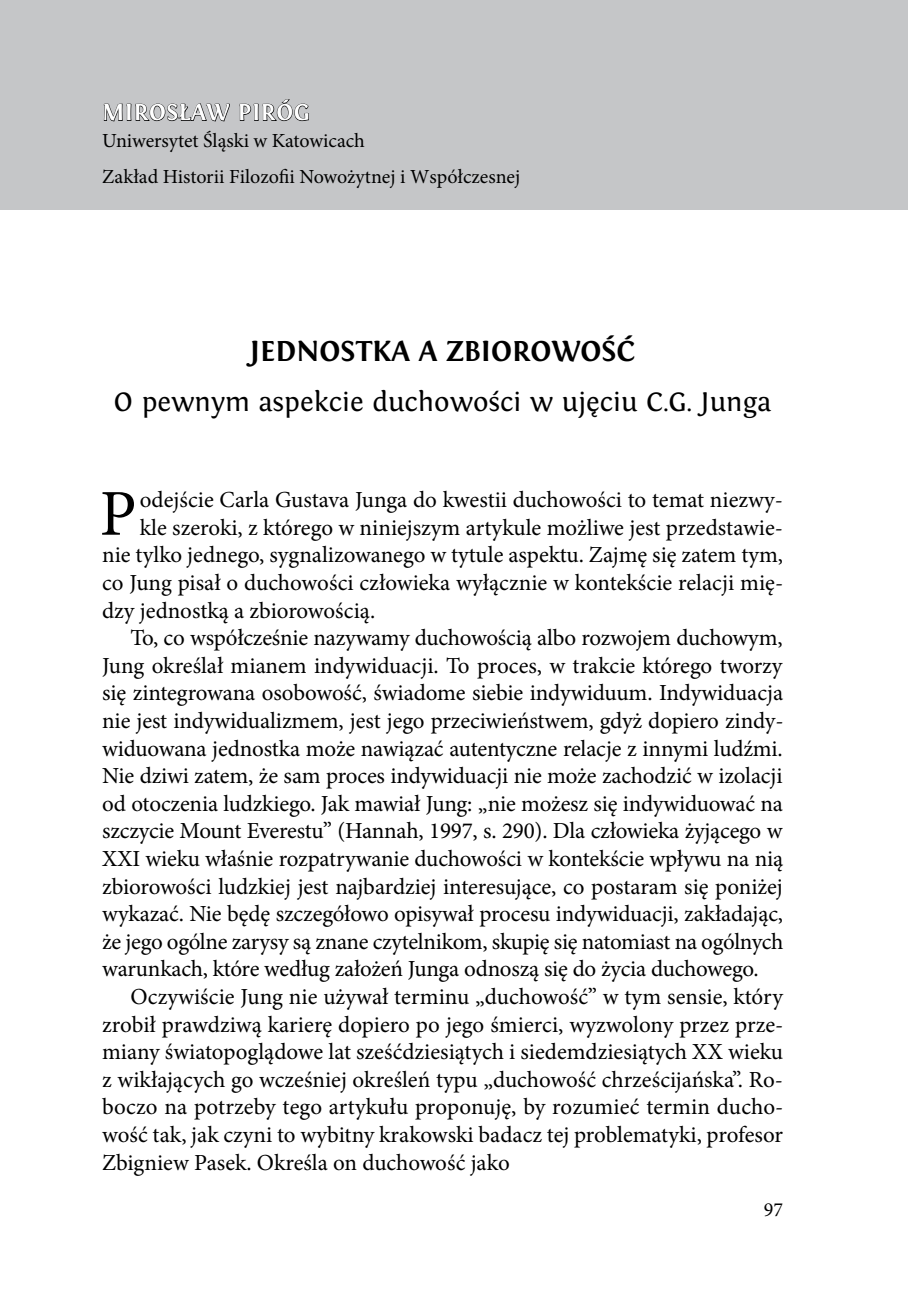
<style>
.page{position:relative;width:908px;height:1304px;background:#fff}
.page>*{position:absolute;margin:0;border:0;box-sizing:border-box;transform-origin:0 0}
.t1{font:65.4px "Minion Pro";color:#000}
.t2{font:700 30px "Fontin";color:#000}
.t3{font:28px "Fontin";color:#000}
.t4{font:700 24px "Fontin";letter-spacing:.025em;color:#fff}
.t5{font:23px "Minion Pro";letter-spacing:-.005em;color:#000}
.t6{font:20px/36px "Minion Pro";color:#000}
</style>
<div class="page">
<div style="left:0;top:0;width:907px;height:210px;background:#c5c6c8"></div>
<svg style="left:103px;top:103px;width:127px;height:19px"></svg>
<svg style="left:239px;top:99px;width:70px;height:23px"></svg>
<p class="t4" style="left:102px;top:99px;width:209px">MIROSŁAW PIRÓG</p>
<p class="t6" style="left:102px;top:123px;width:419px">Uniwersytet Śląski w Katowicach<br>Zakład Historii Filozofii Nowożytnej i Współczesnej</p>
<h2 class="t2" style="left:250px;top:334px;width:386px">JEDNOSTKA A ZBIOROWOŚĆ</h2>
<p class="t3" style="left:114px;top:387px;width:658px">O pewnym aspekcie duchowości w ujęciu C.G. Junga</p>
<h1 class="t1" style="left:99px;top:470px;width:38px">P</h1>
<p class="t5" style="left:140px;top:484px;width:644px">odejście Carla Gustava Junga do kwestii duchowości to temat niezwy‑</p>
<p class="t5" style="left:140px;top:512px;width:644px">kle szeroki, z którego w niniejszym artykule możliwe jest przedstawie‑</p>
<p class="t5" style="left:102px;top:540px;width:682px">nie tylko jednego, sygnalizowanego w tytule aspektu. Zajmę się zatem tym,</p>
<p class="t5" style="left:102px;top:567px;width:682px">co Jung pisał o duchowości człowieka wyłącznie w kontekście relacji mię‑</p>
<p class="t5" style="left:102px;top:595px;width:274px">dzy jednostką a zbiorowością.</p>
<p class="t5" style="left:130px;top:622px;width:653px">To, co współcześnie nazywamy duchowością albo rozwojem duchowym,</p>
<p class="t5" style="left:102px;top:650px;width:681px">Jung określał mianem indywiduacji. To proces, w trakcie którego tworzy</p>
<p class="t5" style="left:102px;top:678px;width:682px">się zintegrowana osobowość, świadome siebie indywiduum. Indywiduacja</p>
<p class="t5" style="left:102px;top:705px;width:682px">nie jest indywidualizmem, jest jego przeciwieństwem, gdyż dopiero zindy‑</p>
<p class="t5" style="left:102px;top:733px;width:681px">widuowana jednostka może nawiązać autentyczne relacje z innymi ludźmi.</p>
<p class="t5" style="left:102px;top:760px;width:681px">Nie dziwi zatem, że sam proces indywiduacji nie może zachodzić w izolacji</p>
<p class="t5" style="left:102px;top:788px;width:682px">od otoczenia ludzkiego. Jak mawiał Jung: „nie możesz się indywiduować na</p>
<p class="t5" style="left:102px;top:816px;width:681px">szczycie Mount Everestu” (Hannah, 1997, s. 290). Dla człowieka żyjącego w</p>
<p class="t5" style="left:102px;top:843px;width:682px">XXI wieku właśnie rozpatrywanie duchowości w kontekście wpływu na nią</p>
<p class="t5" style="left:102px;top:871px;width:681px">zbiorowości ludzkiej jest najbardziej interesujące, co postaram się poniżej</p>
<p class="t5" style="left:102px;top:898px;width:682px">wykazać. Nie będę szczegółowo opisywał procesu indywiduacji, zakładając,</p>
<p class="t5" style="left:102px;top:926px;width:682px">że jego ogólne zarysy są znane czytelnikom, skupię się natomiast na ogólnych</p>
<p class="t5" style="left:102px;top:954px;width:657px">warunkach, które według założeń Junga odnoszą się do życia duchowego.</p>
<p class="t5" style="left:130px;top:981px;width:653px">Oczywiście Jung nie używał terminu „duchowość” w tym sensie, który</p>
<p class="t5" style="left:102px;top:1009px;width:682px">zrobił prawdziwą karierę dopiero po jego śmierci, wyzwolony przez prze‑</p>
<p class="t5" style="left:102px;top:1036px;width:682px">miany światopoglądowe lat sześćdziesiątych i siedemdziesiątych XX wieku</p>
<p class="t5" style="left:102px;top:1064px;width:682px">z wikłających go wcześniej określeń typu „duchowość chrześcijańska”. Ro‑</p>
<p class="t5" style="left:102px;top:1092px;width:682px">boczo na potrzeby tego artykułu proponuję, by rozumieć termin ducho‑</p>
<p class="t5" style="left:102px;top:1119px;width:682px">wość tak, jak czyni to wybitny krakowski badacz tej problematyki, profesor</p>
<p class="t5" style="left:102px;top:1147px;width:409px">Zbigniew Pasek. Określa on duchowość jako</p>
<p class="t6" style="left:763px;top:1192px;width:21px">97</p>
</div>
